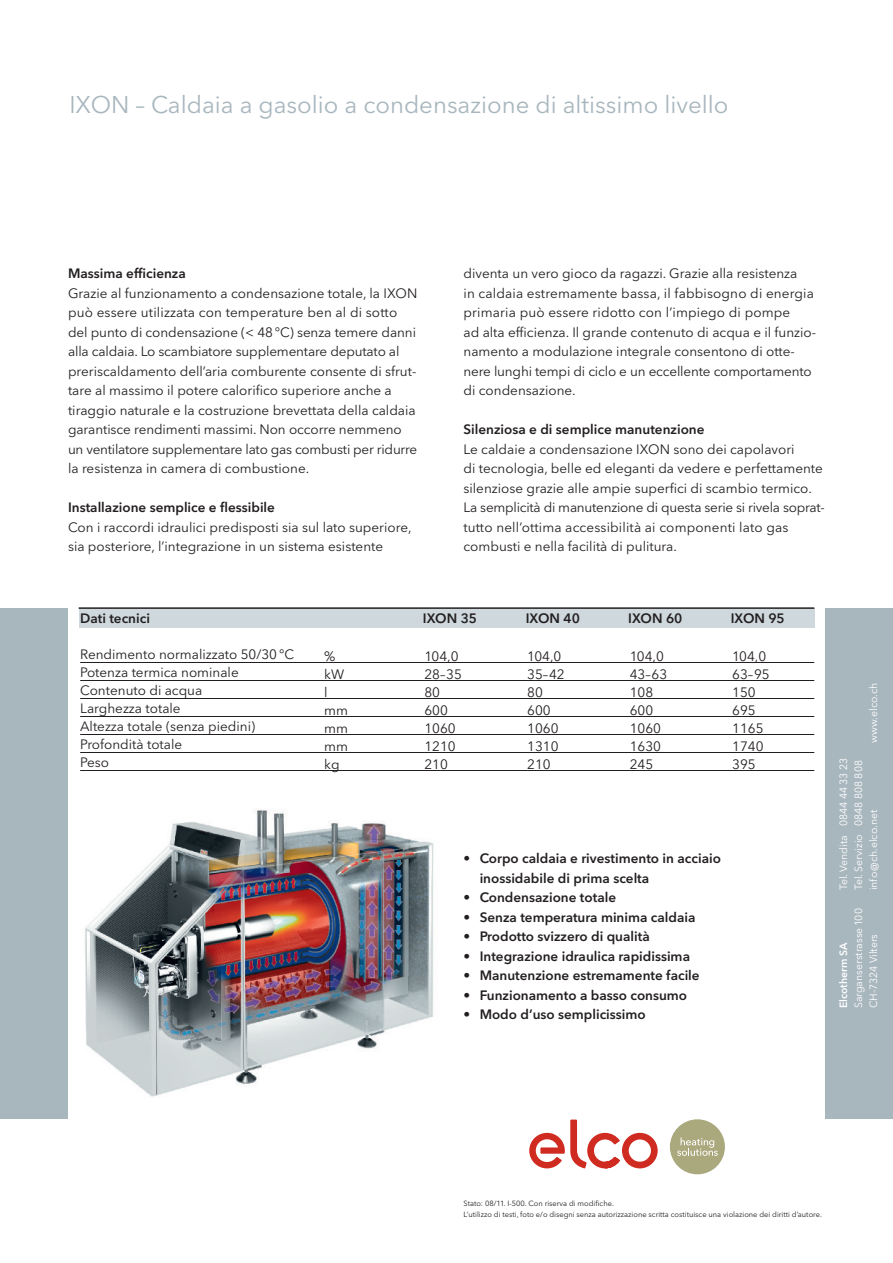
<style>
.page{position:relative;width:893px;height:1263px;background:#fff}
.page>*{position:absolute;margin:0;border:0;box-sizing:border-box;transform-origin:0 0}
.t1{font:24px "Avenir Next LT Pro";color:#a8b6be}
.t2{font:13.5px/18px "Avenir Next LT Pro";color:#231f20}
.t3{font:600 13.5px/19.5px "Avenir Next LT Pro";color:#231f20}
.t4{font:10.5px/15px "Avenir Next LT Pro";color:#fff}
.t5{font:600 10.5px "Avenir Next LT Pro";color:#fff}
.t6{font:7.5px/10.8px "Avenir Next LT Pro";color:#231f20}
</style>
<div class="page">
<div style="left:0;top:608px;width:68px;height:510px;background:#a8b6be"></div>
<div style="left:825px;top:608px;width:68px;height:510px;background:#a8b6be"></div>
<div style="left:670px;top:1119px;width:55px;height:55px;background:#aaa87d;border-radius:50%"></div>
<svg style="left:677px;top:1137px;width:41px;height:19px"></svg>
<svg style="left:529px;top:1119px;width:129px;height:49px"></svg>
<img style="left:85px;top:809px;width:349px;height:288px">
<div style="left:79px;top:608px;width:735px;height:19px;background:#cfd8dd"></div>
<hr style="left:79px;top:607px;width:735px;height:2px;background:#231f20">
<hr style="left:80px;top:662px;width:734px;height:1px;background:#231f20">
<hr style="left:80px;top:680px;width:734px;height:1px;background:#231f20">
<hr style="left:80px;top:698px;width:734px;height:1px;background:#231f20">
<hr style="left:80px;top:716px;width:734px;height:1px;background:#231f20">
<hr style="left:80px;top:734px;width:734px;height:1px;background:#231f20">
<hr style="left:80px;top:752px;width:734px;height:1px;background:#231f20">
<hr style="left:80px;top:770px;width:734px;height:1px;background:#231f20">
<h1 class="t1" style="left:69px;top:96px;width:661px">IXON – Caldaia a gasolio a condensazione di altissimo livello</h1>
<p class="t3" style="left:68px;top:265px;width:119px">Massima efficienza</p>
<p class="t2" style="left:68px;top:285px;width:351px;line-height:19.5px">Grazie al funzionamento a condensazione totale, la IXON può essere utilizzata con temperature ben al di sotto del punto di condensazione (&lt; 48°C) senza temere danni alla caldaia. Lo scambiatore supplementare deputato al preriscaldamento dell’aria comburente consente di sfrut&shy;tare al massimo il potere calorifico superiore anche a tiraggio naturale e la costruzione brevettata della caldaia garantisce rendimenti massimi. Non occorre nemmeno un ventilatore supplementare lato gas combusti per ridurre la resistenza in camera di combustione.</p>
<p class="t3" style="left:68px;top:499px;width:208px">Installazione semplice e flessibile</p>
<p class="t2" style="left:68px;top:519px;width:345px;line-height:19.5px">Con i raccordi idraulici predisposti sia sul lato superiore, sia posteriore, l’integrazione in un sistema esistente</p>
<p class="t2" style="left:463px;top:265px;width:354px;line-height:19.5px">diventa un vero gioco da ragazzi. Grazie alla resistenza<br>in caldaia estremamente bassa, il fabbisogno di energia primaria può essere ridotto con l’impiego di pompe<br>ad alta efficienza. Il grande contenuto di acqua e il funzio&shy;namento a modulazione integrale consentono di otte&shy;nere lunghi tempi di ciclo e un eccellente comportamento di condensazione.</p>
<p class="t3" style="left:463px;top:421px;width:242px">Silenziosa e di semplice manutenzione</p>
<p class="t2" style="left:463px;top:441px;width:363px;line-height:19.5px">Le caldaie a condensazione IXON sono dei capolavori<br>di tecnologia, belle ed eleganti da vedere e perfettamente silenziose grazie alle ampie superfici di scambio termico.<br>La semplicità di manutenzione di questa serie si rivela soprat&shy;tutto nell’ottima accessibilità ai componenti lato gas combusti e nella facilità di pulitura.</p>
<p class="t3" style="left:80px;top:610px;width:71px">Dati tecnici</p>
<p class="t2" style="left:80px;top:647px;width:216px">Rendimento normalizzato 50/30 °C<br>Potenza termica nominale<br>Contenuto di acqua<br>Larghezza totale<br>Altezza totale (senza piedini)<br>Profondità totale<br>Peso</p>
<p class="t2" style="left:324px;top:648px;width:25px">% kW l mm mm mm kg</p>
<p class="t3" style="left:423px;top:610px;width:56px">IXON 35</p>
<p class="t3" style="left:526px;top:610px;width:56px">IXON 40</p>
<p class="t3" style="left:628px;top:610px;width:56px">IXON 60</p>
<p class="t3" style="left:731px;top:610px;width:56px">IXON 95</p>
<p class="t2" style="left:424px;top:648px;width:39px">104,0<br>28–35<br>80<br>600<br>1060<br>1210<br>210</p>
<p class="t2" style="left:527px;top:648px;width:39px">104,0<br>35–42<br>80<br>600<br>1060<br>1310<br>210</p>
<p class="t2" style="left:630px;top:648px;width:39px">104,0<br>43–63<br>108<br>600<br>1060<br>1630<br>245</p>
<p class="t2" style="left:732px;top:648px;width:39px">104,0<br>63–95<br>150<br>695<br>1165<br>1740<br>395</p>
<p class="t3" style="left:480px;top:850px;width:243px;text-indent:-16px">• Corpo caldaia e rivestimento in acciaio inossidabile di prima scelta</p>
<p class="t3" style="left:463px;top:889px;width:154px">• Condensazione totale</p>
<p class="t3" style="left:463px;top:909px;width:234px">• Senza temperatura minima caldaia</p>
<p class="t3" style="left:463px;top:928px;width:188px">• Prodotto svizzero di qualità</p>
<p class="t3" style="left:463px;top:948px;width:228px">• Integrazione idraulica rapidissima</p>
<p class="t3" style="left:463px;top:967px;width:238px">• Manutenzione estremamente facile</p>
<p class="t3" style="left:463px;top:987px;width:225px">• Funzionamento a basso consumo</p>
<p class="t3" style="left:463px;top:1006px;width:184px">• Modo d’uso semplicissimo</p>
<p class="t4" style="left:867px;top:743px;width:62px;rotate:-90deg">www.elco.ch</p>
<p class="t4" style="left:837px;top:890px;width:134px;rotate:-90deg">Tel. Vendita 0844 44 33 23<br>Tel. Servizio 0848 808 808 info@ch.elco.net</p>
<p class="t4" style="left:852px;top:1008px;width:102px;rotate:-90deg">Sarganserstrasse 100<br>CH-7324 Vilters</p>
<p class="t5" style="left:840px;top:1008px;width:67px;rotate:-90deg">Elcotherm SA</p>
<p class="t6" style="left:463px;top:1198px;width:360px">Stato: 08/11. I-500. Con riserva di modifiche.<br>L’utilizzo di testi, foto e/o disegni senza autorizzazione scritta costituisce una violazione dei diritti d’autore.</p>
</div>
